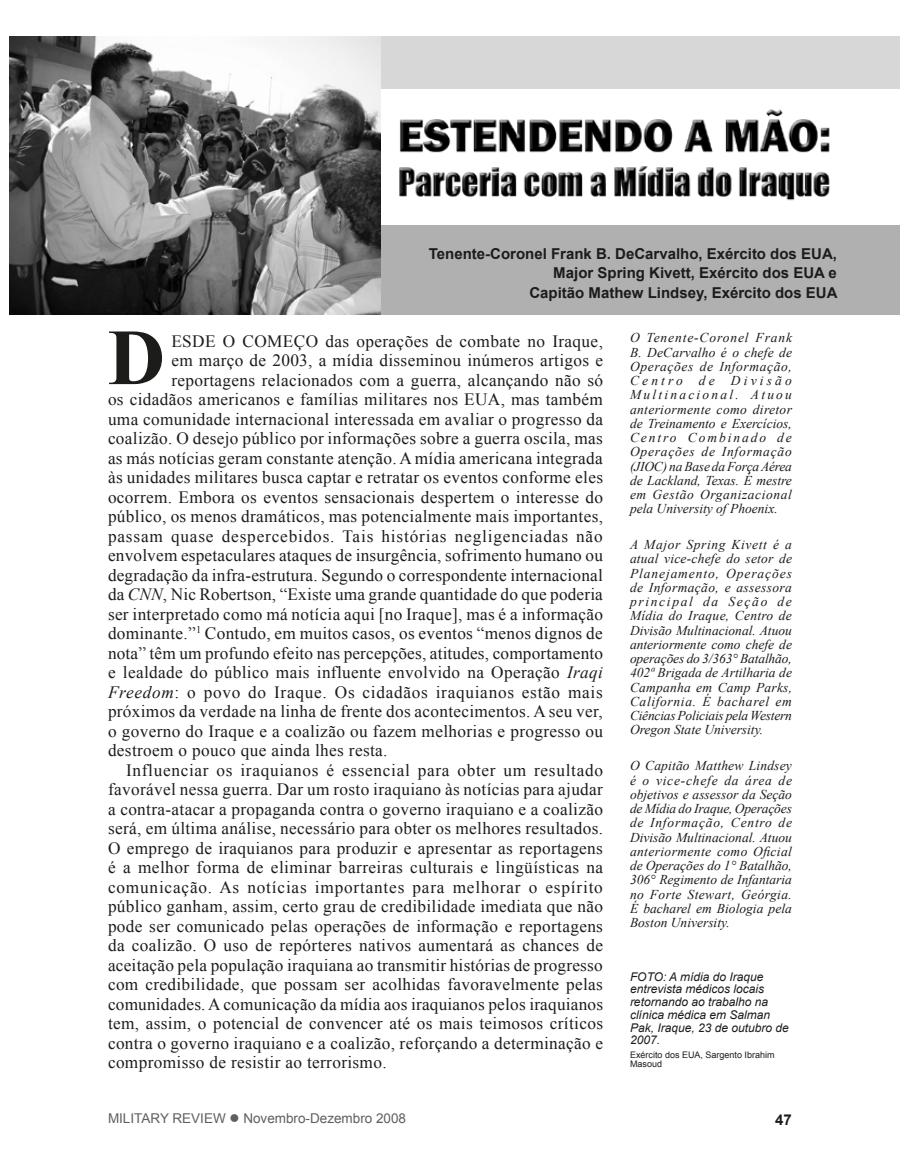
<style>
.page{position:relative;width:900px;height:1170px;background:#fff}
.page>*{position:absolute;margin:0;border:0;box-sizing:border-box;transform-origin:0 0}
.drop_cap_paragraph{font:700 79.5px "Times New Roman";color:#1c1c1a}
.drop_cap_paragraph-2{font:17.25px "Times New Roman";letter-spacing:.02em;color:#1c1c1a}
.fob{font:17.25px/19.5px "Times New Roman";letter-spacing:.02em;color:#1c1c1a;text-align:justify}
.drop_cap_paragraph-3{font:17.25px "Times New Roman";letter-spacing:.05em;color:#1c1c1a}
.drop_cap_paragraph-4{font:17.25px "Times New Roman";letter-spacing:.04em;color:#1c1c1a}
.fob-2{font:700 15px "Arial";color:#1c1c1a}
.subhead{font:700 15px "Arial";color:#1c1c1a}
.bio{font:italic 13.5px/14.2px "Times New Roman";color:#1c1c1a;text-align:justify}
.footer_b_page{font:13.5px "Arial";color:#5e5f5f}
.cutline{font:italic 12px/12.8px "Arial";color:#1c1c1a}
.photocredit{font:9px/9px "Arial";color:#1c1c1a}
.s1{font-style:italic}
</style>
<div class="page">
<div style="left:378px;top:225px;width:522px;height:90px;background:#b0b0b1"></div>
<div style="left:378px;top:36px;width:522px;height:53px;background:#d7d7d7"></div>
<img style="left:399px;top:109px;width:431px;height:92px">
<img style="left:9px;top:36px;width:372px;height:279px">
<p class="fob-2" style="left:429px;top:244px;width:410px">Tenente-Coronel Frank B. DeCarvalho, Exército dos EUA,</p>
<p class="fob-2" style="left:553px;top:263px;width:285px">Major Spring Kivett, Exército dos EUA e</p>
<p class="fob-2" style="left:529px;top:283px;width:310px">Capitão Mathew Lindsey, Exército dos EUA</p>
<p class="bio" style="left:630px;top:330px;width:164px">O Tenente-Coronel Frank B. DeCarvalho é o chefe de Operações de Informação, Centro de Divisão Multinacional. Atuou anteriormente como diretor de Treinamento e Exercícios, Centro Combinado de Operações de Informação (JIOC) na Base da Força Aérea de Lackland, Texas. É mestre em Gestão Organizacional pela University of Phoenix.</p>
<p class="bio" style="left:630px;top:537px;width:164px">A Major Spring Kivett é a atual vice-chefe do setor de Planejamento, Operações de Informação, e assessora principal da Seção de Mídia do Iraque, Centro de Divisão Multinacional. Atuou anteriormente como chefe de operações do 3/363° Batalhão, 402ª Brigada de Artilharia de Campanha em Camp Parks, California. É bacharel em Ciências Policiais pela Western Oregon State University.</p>
<p class="bio" style="left:630px;top:758px;width:164px">O Capitão Matthew Lindsey é o vice-chefe da área de objetivos e assessor da Seção de Mídia do Iraque, Operações de Informação, Centro de Divisão Multinacional. Atuou anteriormente como Oficial de Operações do 1° Batalhão, 306° Regimento de Infantaria no Forte Stewart, Geórgia.<br>É bacharel em Biologia pela Boston University.</p>
<p class="drop_cap_paragraph" style="left:108px;top:303px;width:59px">D</p>
<p class="drop_cap_paragraph-2" style="left:171px;top:329px;width:433px">esde o começo das operações de combate no Iraque,</p>
<p class="drop_cap_paragraph-2" style="left:171px;top:349px;width:433px">em março de 2003, a mídia disseminou inúmeros artigos e</p>
<p class="drop_cap_paragraph-2" style="left:171px;top:368px;width:433px">reportagens relacionados com a guerra, alcançando não só</p>
<p class="drop_cap_paragraph-2" style="left:108px;top:388px;width:497px">os cidadãos americanos e famílias militares nos EUA, mas também</p>
<p class="drop_cap_paragraph-2" style="left:108px;top:407px;width:497px">uma comunidade internacional interessada em avaliar o progresso da</p>
<p class="drop_cap_paragraph-2" style="left:108px;top:427px;width:496px">coalizão. O desejo público por informações sobre a guerra oscila, mas</p>
<p class="drop_cap_paragraph-2" style="left:108px;top:446px;width:496px">as más notícias geram constante atenção. A mídia americana integrada</p>
<p class="drop_cap_paragraph-2" style="left:108px;top:466px;width:497px">às unidades militares busca captar e retratar os eventos conforme eles</p>
<p class="drop_cap_paragraph-2" style="left:108px;top:485px;width:497px">ocorrem. Embora os eventos sensacionais despertem o interesse do</p>
<p class="drop_cap_paragraph-2" style="left:108px;top:505px;width:497px">público, os menos dramáticos, mas potencialmente mais importantes,</p>
<p class="drop_cap_paragraph-3" style="left:108px;top:524px;width:496px">passam quase despercebidos. Tais histórias negligenciadas não</p>
<p class="drop_cap_paragraph-2" style="left:108px;top:544px;width:496px">envolvem espetaculares ataques de insurgência, sofrimento humano ou</p>
<p class="drop_cap_paragraph-2" style="left:108px;top:563px;width:496px">degradação da infra-estrutura. Segundo o correspondente internacional</p>
<p class="drop_cap_paragraph-2" style="left:108px;top:583px;width:496px">da <span class="s1">CNN</span>, Nic Robertson, “Existe uma grande quantidade do que poderia</p>
<p class="drop_cap_paragraph-2" style="left:108px;top:602px;width:497px">ser interpretado como má notícia aqui [no Iraque], mas é a informação</p>
<p class="drop_cap_paragraph-2" style="left:108px;top:622px;width:496px">dominante.”<sup>1</sup> Contudo, em muitos casos, os eventos “menos dignos de</p>
<p class="drop_cap_paragraph-2" style="left:108px;top:641px;width:497px">nota” têm um profundo efeito nas percepções, atitudes, comportamento</p>
<p class="drop_cap_paragraph-2" style="left:108px;top:661px;width:496px">e lealdade do público mais influente envolvido na Operação <span class="s1">Iraqi</span></p>
<p class="drop_cap_paragraph-4" style="left:108px;top:680px;width:496px"><span class="s1">Freedom</span>: o povo do Iraque. Os cidadãos iraquianos estão mais</p>
<p class="drop_cap_paragraph-2" style="left:108px;top:700px;width:496px">próximos da verdade na linha de frente dos acontecimentos. A seu ver,</p>
<p class="drop_cap_paragraph-2" style="left:108px;top:719px;width:497px">o governo do Iraque e a coalizão ou fazem melhorias e progresso ou</p>
<p class="drop_cap_paragraph-2" style="left:108px;top:739px;width:281px">destroem o pouco que ainda lhes resta.</p>
<p class="fob" style="left:108px;top:760px;width:497px;text-indent:18px">Influenciar os iraquianos é essencial para obter um resultado favorável nessa guerra. Dar um rosto iraquiano às notícias para ajudar a contra-atacar a propaganda contra o governo iraquiano e a coalizão será, em última análise, necessário para obter os melhores resultados.<br>O emprego de iraquianos para produzir e apresentar as reportagens é a melhor forma de eliminar barreiras culturais e lingüísticas na comunicação. As notícias importantes para melhorar o espírito público ganham, assim, certo grau de credibilidade imediata que não pode ser comunicado pelas operações de informação e reportagens da coalizão. O uso de repórteres nativos aumentará as chances de aceitação pela população iraquiana ao transmitir histórias de progresso com credibilidade, que possam ser acolhidas favoravelmente pelas comunidades. A comunicação da mídia aos iraquianos pelos iraquianos tem, assim, o potencial de convencer até os mais teimosos críticos contra o governo iraquiano e a coalizão, reforçando a determinação e compromisso de resistir ao terrorismo.</p>
<p class="cutline" style="left:630px;top:970px;width:160px">FOTO: A mídia do Iraque entrevista médicos locais retornando ao trabalho na clínica médica em Salman<br>Pak, Iraque, 23 de outubro de<br>2007.</p>
<p class="photocredit" style="left:630px;top:1050px;width:146px">Exército dos EUA, Sargento I brahim<br>Masoud</p>
<p class="footer_b_page" style="left:108px;top:1110px;width:300px">Military Review ● Novembro-Dezembro 2008</p>
<p class="subhead" style="left:775px;top:1110px;width:18px">47</p>
</div>
